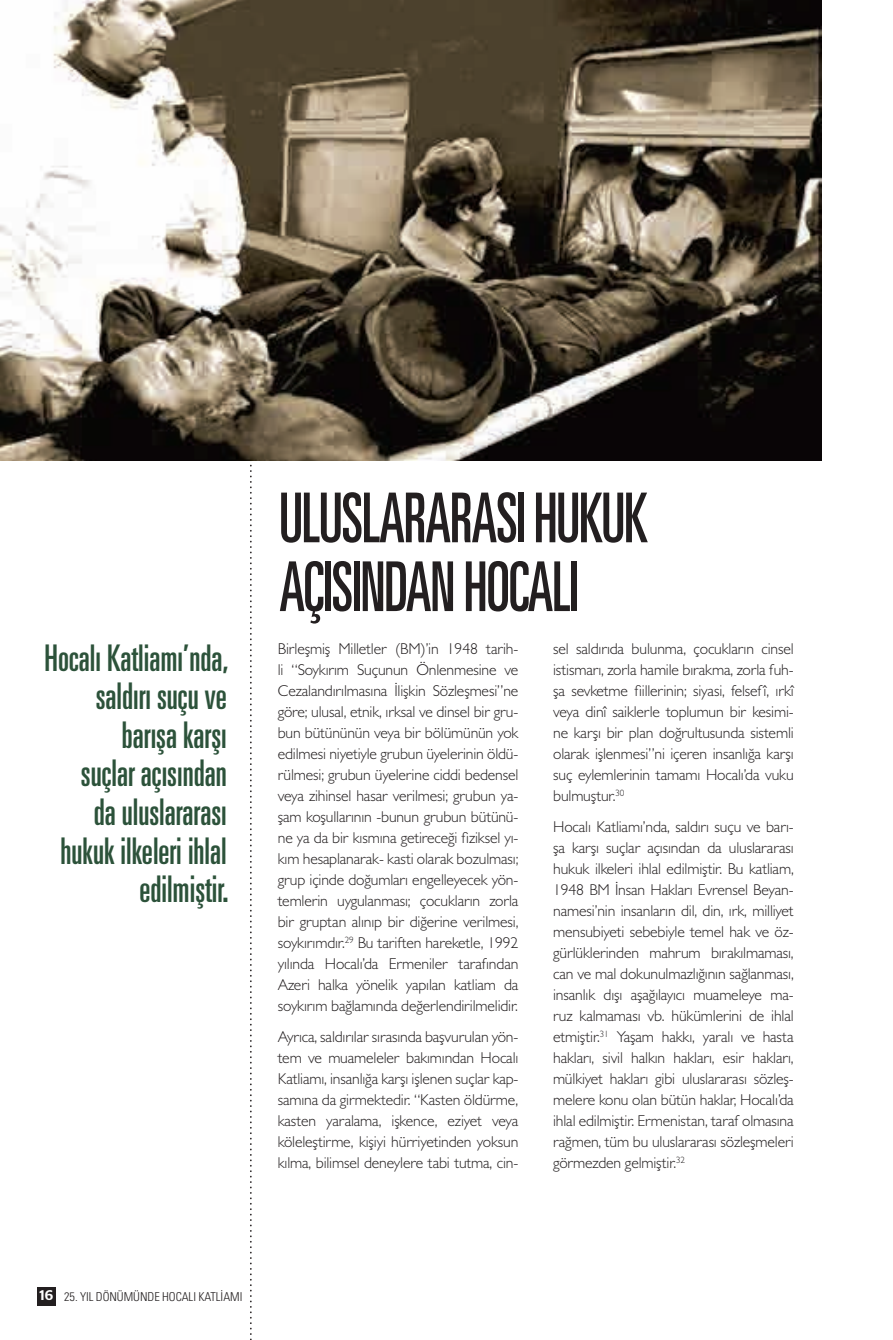
<style>
.page{position:relative;width:893px;height:1340px;background:#fff}
.page>*{position:absolute;margin:0;border:0;box-sizing:border-box;transform-origin:0 0}
.t1{font:ultra-condensed 68.77px/68.8px "Univers LT Std";letter-spacing:-.02em;color:#231f20;scale:.85 1}
.t2{font:ultra-condensed 36.75px/38.5px "Univers LT Std";color:#2c523a;text-align:right;scale:.9 1}
.t3{font:300 15.75px/21px "Gill Sans MT Pro";letter-spacing:-.01em;color:#231f20;text-align:justify}
.t4{font:300 condensed 12.25px "Univers LT Std";color:#231f20}
.s1{font-family:"Stag Sans";font-weight:500;font-stretch:normal;font-size:14px;color:#fff}
</style>
<div class="page">
<div style="left:37px;top:1286px;width:19px;height:19px;background:#231f20"></div>
<svg style="left:250px;top:460px;width:2px;height:880px"></svg>
<img style="left:0;top:0;width:822px;height:460px">
<h2 class="t2" style="left:45px;top:638px;width:206px">Hocalı Katliamı’nda, saldırı suçu ve barışa karşı<br>suçlar açısından<br>da uluslararası hukuk ilkeleri ihlal edilmiştir.</h2>
<h1 class="t1" style="left:279px;top:482px;width:435px">ULUSLARARASI HUKUK<br>AÇISINDAN HOCALI</h1>
<p class="t3" style="left:278px;top:638px;width:242px">Birleşmiş Milletler (BM)’in 1948 tarih&shy;li “Soykırım Suçunun Önlenmesine ve Cezalandırılmasına İlişkin Sözleşmesi”ne göre; ulusal, etnik, ırksal ve dinsel bir gru&shy;bun bütününün veya bir bölümünün yok edilmesi niyetiyle grubun üyelerinin öldü&shy;rülmesi; grubun üyelerine ciddi bedensel veya zihinsel hasar verilmesi; grubun ya&shy;şam koşullarının -bunun grubun bütünü&shy;ne ya da bir kısmına getireceği fiziksel yı&shy;kım hesaplanarak- kasti olarak bozulması; grup içinde doğumları engelleyecek yön&shy;temlerin uygulanması; çocukların zorla bir gruptan alınıp bir diğerine verilmesi, soykırımdır.<sup>29</sup> Bu tariften hareketle, 1992 yılında Hocalı’da Ermeniler tarafından Azeri halka yönelik yapılan katliam da soykırım bağlamında değerlendirilmelidir.</p>
<p class="t3" style="left:278px;top:1026px;width:242px">Ayrıca, saldırılar sırasında başvurulan yön&shy;tem ve muameleler bakımından Hocalı Katliamı, insanlığa karşı işlenen suçlar kap&shy;samına da girmektedir. “Kasten öldürme, kasten yaralama, işkence, eziyet veya köleleştirme, kişiyi hürriyetinden yoksun kılma, bilimsel deneylere tabi tutma, cin-</p>
<p class="t3" style="left:553px;top:638px;width:242px">sel saldırıda bulunma, çocukların cinsel istismarı, zorla hamile bırakma, zorla fuh&shy;şa sevketme fiillerinin; siyasi, felsefî, ırkî veya dinî saiklerle toplumun bir kesimi&shy;ne karşı bir plan doğrultusunda sistemli olarak işlenmesi”ni içeren insanlığa karşı suç eylemlerinin tamamı Hocalı’da vuku bulmuştur.<sup>30</sup></p>
<p class="t3" style="left:553px;top:816px;width:242px">Hocalı Katliamı’nda, saldırı suçu ve barı&shy;şa karşı suçlar açısından da uluslararası hukuk ilkeleri ihlal edilmiştir. Bu katliam, 1948 BM İnsan Hakları Evrensel Beyan&shy;namesi’nin insanların dil, din, ırk, milliyet mensubiyeti sebebiyle temel hak ve öz&shy;gürlüklerinden mahrum bırakılmaması, can ve mal dokunulmazlığının sağlanması, insanlık dışı aşağılayıcı muameleye ma&shy;ruz kalmaması vb. hükümlerini de ihlal etmiştir.<sup>31</sup> Yaşam hakkı, yaralı ve hasta hakları, sivil halkın hakları, esir hakları, mülkiyet hakları gibi uluslararası sözleş&shy;melere konu olan bütün haklar, Hocalı’da ihlal edilmiştir. Ermenistan, taraf olmasına rağmen, tüm bu uluslararası sözleşmeleri görmezden gelmiştir.<sup>32</sup></p>
<p class="t4" style="left:39px;top:1289px;width:204px"><span class="s1">16</span> 25. YIL DÖNÜMÜNDE HOCALI KATLİAMI</p>
</div>
